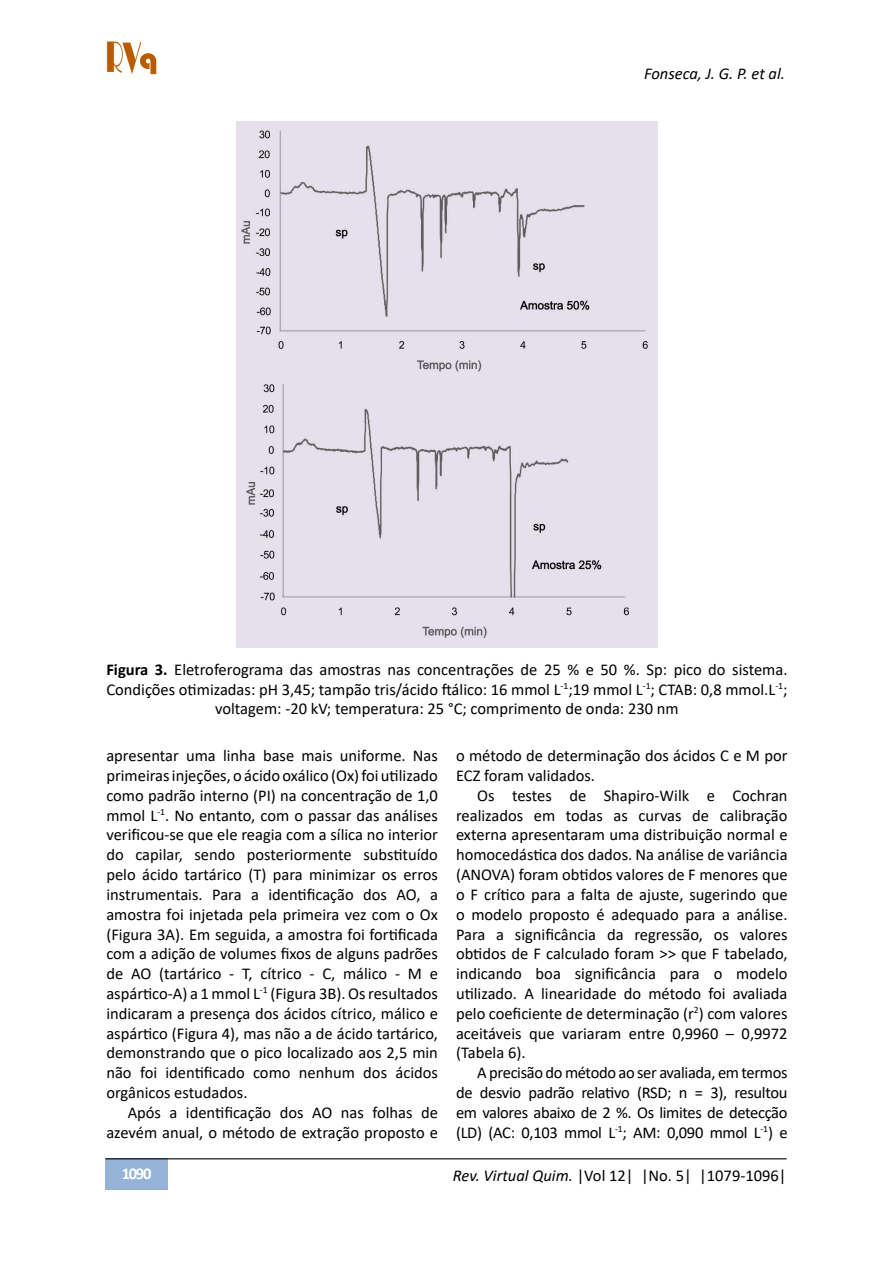
<style>
.page{position:relative;width:894px;height:1263px;background:#fff}
.page>*{position:absolute;margin:0;border:0;box-sizing:border-box;transform-origin:0 0}
.t1{font:16.5px/19.8px "Calibri";color:#000;text-align:justify}
.t2{font:italic 16.5px "Calibri";color:#000}
.t3{font:700 16.5px "Calibri";color:#fff}
.s1{font-weight:700}
.s2{font-style:italic}
</style>
<div class="page">
<div style="left:105px;top:1158px;width:63px;height:32px;background:#95b3d7"></div>
<hr style="left:105px;top:1158px;width:681px;height:1px;background:#000">
<img style="left:106px;top:41px;width:51px;height:34px">
<div style="left:236px;top:122px;width:421px;height:525px;background:#e6e0ec"></div>
<p class="t2" style="left:643px;top:62px;width:142px">Fonseca, J. G. P. et al.</p>
<p class="t1" style="left:106px;top:659px;width:682px;text-align:center"><span class="s1">Figura 3.</span> Eletroferograma das amostras nas concentrações de 25 % e 50 %. Sp: pico do sistema.<br>Condições otimizadas: pH 3,45; tampão tris/ácido ftálico: 16 mmol L<sup>-1</sup>;19 mmol L<sup>-1</sup>; CTAB: 0,8 mmol.L<sup>-1</sup>; voltagem: -20 kV; temperatura: 25 °C; comprimento de onda: 230 nm</p>
<p class="t1" style="left:106px;top:745px;width:333px">apresentar uma linha base mais uniforme. Nas primeiras injeções, o ácido oxálico (Ox) foi utilizado como padrão interno (PI) na concentração de 1,0 mmol L<sup>-1</sup>. No entanto, com o passar das análises verificou-se que ele reagia com a sílica no interior do capilar, sendo posteriormente substituído pelo ácido tartárico (T) para minimizar os erros instrumentais. Para a identificação dos AO, a amostra foi injetada pela primeira vez com o Ox (Figura 3A). Em seguida, a amostra foi fortificada com a adição de volumes fixos de alguns padrões de AO (tartárico - T, cítrico - C, málico - M e aspártico-A) a 1 mmol L<sup>-1</sup> (Figura 3B). Os resultados indicaram a presença dos ácidos cítrico, málico e aspártico (Figura 4), mas não a de ácido tartárico, demonstrando que o pico localizado aos 2,5 min não foi identificado como nenhum dos ácidos orgânicos estudados.</p>
<p class="t1" style="left:106px;top:1102px;width:333px;text-align:right">Após a identificação dos AO nas folhas de azevém anual, o método de extração proposto e</p>
<p class="t1" style="left:456px;top:745px;width:333px">o método de determinação dos ácidos C e M por<br>ECZ foram validados.</p>
<p class="t1" style="left:456px;top:785px;width:333px;text-indent:21px">Os testes de Shapiro-Wilk e Cochran realizados em todas as curvas de calibração externa apresentaram uma distribuição normal e homocedástica dos dados. Na análise de variância (ANOVA) foram obtidos valores de F menores que o F crítico para a falta de ajuste, sugerindo que o modelo proposto é adequado para a análise.<br>Para a significância da regressão, os valores obtidos de F calculado foram &gt;&gt; que F tabelado, indicando boa significância para o modelo utilizado. A linearidade do método foi avaliada pelo coeficiente de determinação (r<sup>2</sup>) com valores aceitáveis que variaram entre 0,9960 – 0,9972 (Tabela 6).</p>
<p class="t1" style="left:456px;top:1062px;width:333px;text-indent:21px">A precisão do método ao ser avaliada, em termos de desvio padrão relativo (RSD; n = 3), resultou em valores abaixo de 2 %. Os limites de detecção (LD) (AC: 0,103 mmol L<sup>-1</sup>; AM: 0,090 mmol L<sup>-1</sup>) e</p>
<p class="t3" style="left:122px;top:1162px;width:31px">1090</p>
<p class="t1" style="left:453px;top:1165px;width:335px"><span class="s2">Rev. Virtual Quim.</span> |Vol 12| |No. 5| |1079-1096|</p>
</div>
